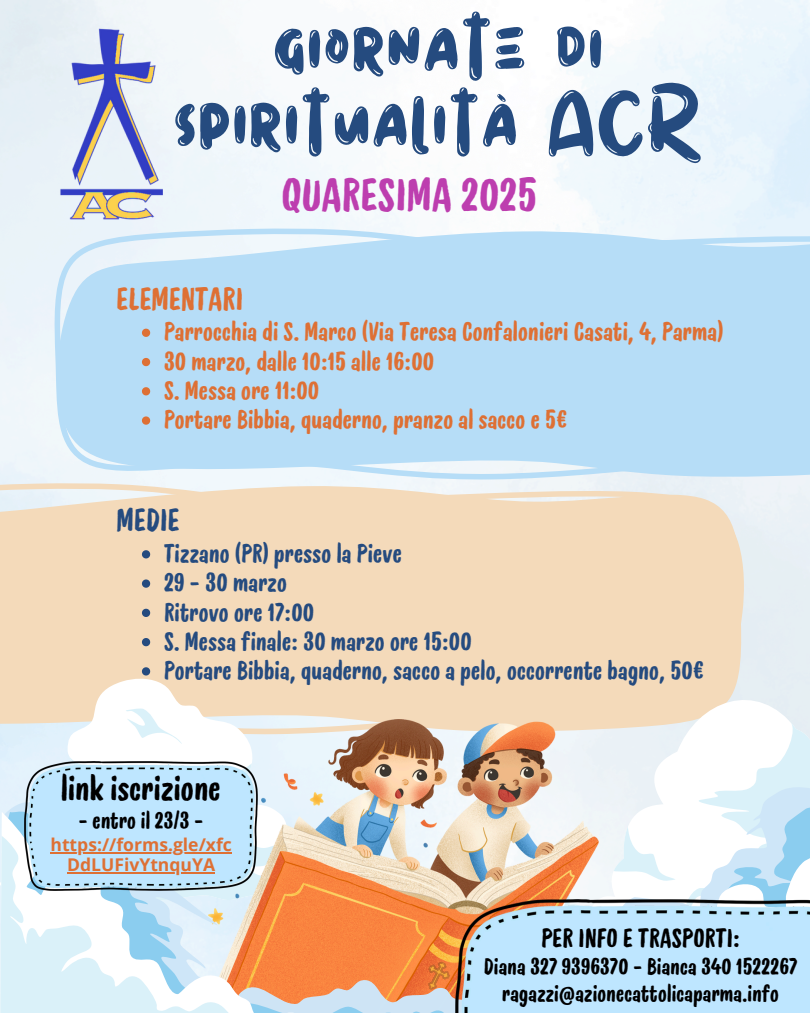
<style>
.page{position:relative;width:810px;height:1013px;background:#fff}
.page>*{position:absolute;margin:0;border:0;box-sizing:border-box;transform-origin:0 0}
.t1{font:100px/75.8px "Stella";letter-spacing:.025em;color:#254b7f;text-align:center}
.t2{font:50px "Handelson Four";color:#bd3eaf}
.t3{font:37.1px "Handelson Four";color:#000}
.t4{font:35px "Handelson Four";color:#de7034}
.t5{font:35px "Handelson Four";color:#254b7f}
.t6{font:28.9px "Handelson Four";color:#000}
.t7{font:28px "Handelson Four";color:#de7034}
.t8{font:28px "Handelson Four";color:#254b7f}
.t9{font:25px "Handelson Four";color:#000}
.t10{font:24.9px/26.2px "Handelson Four";color:#000;text-align:center}
.t11{font:700 17.5px "Open Sans";color:#de7034}
</style>
<div class="page">
<img style="left:59px;top:26px;width:104px;height:194px">
<div style="left:0;top:485px;width:744px;height:234px;background:#f4daba"></div>
<svg style="left:142px;top:550px;width:8px;height:8px"></svg>
<svg style="left:142px;top:579px;width:8px;height:8px"></svg>
<svg style="left:142px;top:608px;width:8px;height:9px"></svg>
<svg style="left:142px;top:638px;width:8px;height:8px"></svg>
<svg style="left:142px;top:667px;width:8px;height:8px"></svg>
<svg style="left:0;top:677px;width:369px;height:134px;fill:#f4daba"></svg>
<svg style="left:58px;top:734px;width:62px;height:27px"></svg>
<svg style="left:126px;top:707px;width:56px;height:37px"></svg>
<svg style="left:435px;top:677px;width:375px;height:42px;background:#f1dec5"></svg>
<svg style="left:449px;top:701px;width:361px;height:81px"></svg>
<img style="left:208px;top:719px;width:391px;height:236px">
<svg style="left:522px;top:782px;width:288px;height:72px"></svg>
<svg style="left:531px;top:807px;width:279px;height:47px"></svg>
<svg style="left:340px;top:955px;width:115px;height:57px;background:#e5ac8b"></svg>
<svg style="left:0;top:811px;width:339px;height:201px;background:#e8b18e"></svg>
<svg style="left:0;top:832px;width:308px;height:180px"></svg>
<svg style="left:517px;top:854px;width:293px;height:45px"></svg>
<svg style="left:52px;top:230px;width:758px;height:248px;background:#bbdff7"></svg>
<img style="left:421px;top:957px;width:33px;height:37px">
<img style="left:24px;top:761px;width:234px;height:129px">
<svg style="left:142px;top:328px;width:8px;height:9px"></svg>
<svg style="left:142px;top:358px;width:8px;height:8px"></svg>
<svg style="left:142px;top:387px;width:8px;height:8px"></svg>
<svg style="left:142px;top:416px;width:8px;height:8px"></svg>
<hr style="left:51px;top:852px;width:181px;height:2px;background:#de7034">
<hr style="left:67px;top:872px;width:148px;height:1px;background:#de7034">
<img style="left:455px;top:899px;width:355px;height:113px">
<p class="t1" style="left:175px;top:10px;width:530px">giornate di spiritualità ACR</p>
<p class="t2" style="left:281px;top:167px;width:258px">QUARESIMA 2025</p>
<p class="t4" style="left:116px;top:280px;width:129px">ELEMENTARI</p>
<p class="t7" style="left:164px;top:317px;width:561px">Parrocchia di S. Marco (Via Teresa Confalonieri Casati, 4, Parma)</p>
<p class="t7" style="left:164px;top:346px;width:272px">30 marzo, dalle 10:15 alle 16:00</p>
<p class="t7" style="left:164px;top:375px;width:157px">S. Messa ore 11:00</p>
<h3 class="t7" style="left:164px;top:404px;width:405px">Portare Bibbia, quaderno, pranzo al sacco e 5€</h3>
<h1 class="t5" style="left:116px;top:501px;width:65px">MEDIE</h1>
<p class="t8" style="left:164px;top:538px;width:240px">Tizzano (PR) presso la Pieve</p>
<h2 class="t8" style="left:164px;top:567px;width:125px">29 - 30 marzo</h2>
<p class="t8" style="left:164px;top:597px;width:152px">Ritrovo ore 17:00</p>
<h3 class="t8" style="left:164px;top:626px;width:309px">S. Messa finale: 30 marzo ore 15:00</h3>
<p class="t8" style="left:164px;top:655px;width:542px">Portare Bibbia, quaderno, sacco a pelo, occorrente bagno, 50€</p>
<p class="t3" style="left:61px;top:768px;width:161px">link iscrizione</p>
<p class="t9" style="left:78px;top:807px;width:127px">- entro il 23/3 -</p>
<p class="t11" style="left:51px;top:832px;width:183px">https://forms.gle/xfc</p>
<p class="t11" style="left:67px;top:851px;width:149px">DdLUFivYtnquYA</p>
<p class="t6" style="left:541px;top:922px;width:200px">PER INFO E TRASPORTI:</p>
<p class="t10" style="left:484px;top:953px;width:315px">Diana 327 9396370 - Bianca 340 1522267 ragazzi@azionecattolicaparma.info</p>
</div>
